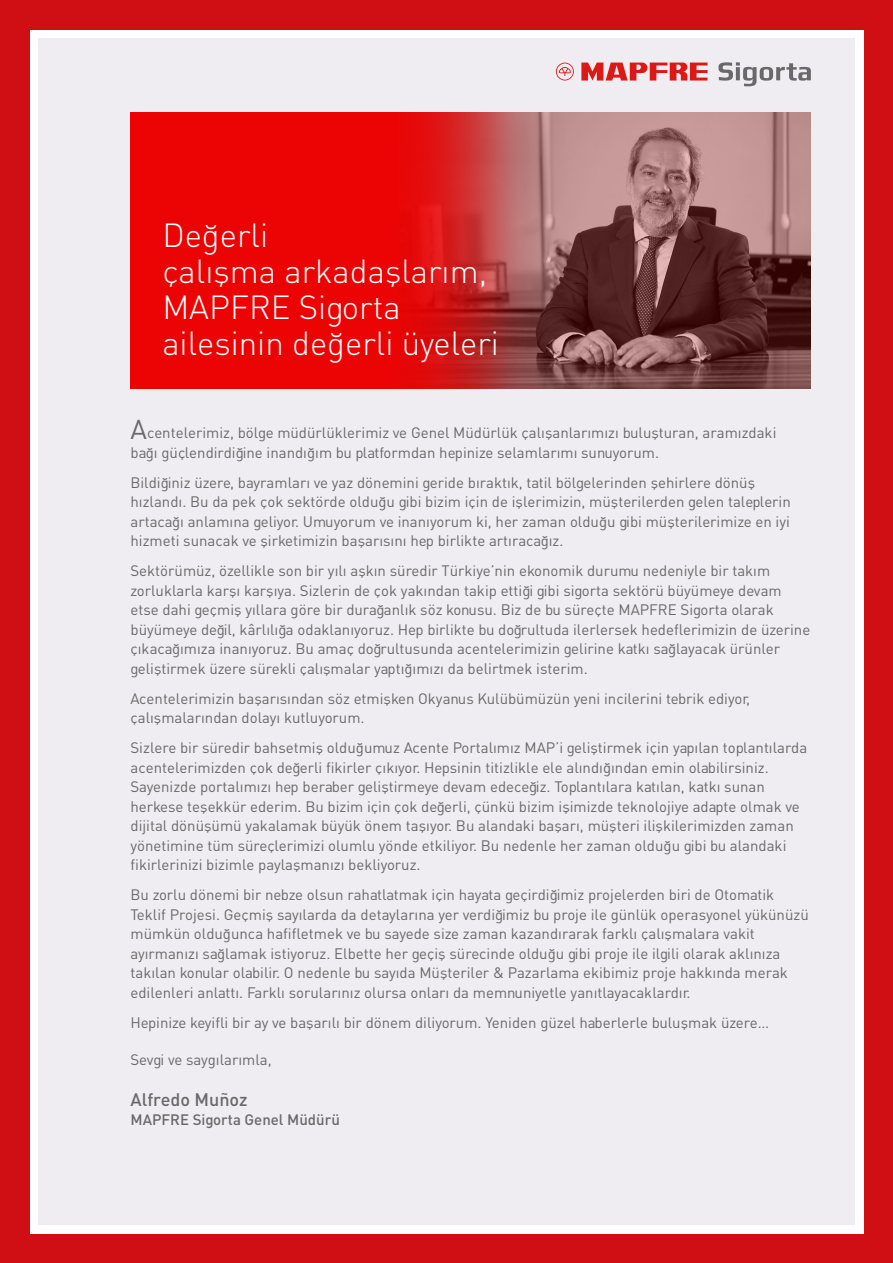
<style>
.page{position:relative;width:893px;height:1263px;background:#cf0f13}
.page>*{position:absolute;margin:0;border:0;box-sizing:border-box;transform-origin:0 0}
.t1{font:33px/36px "DINT Light Tr";color:#fff}
.t2{font:18px "DIN Medium Tr";color:#6b686b}
.t3{font:15px/19.5px "DIN Tr";color:#6b686b}
.t4{font:15px "DIN Medium Tr";color:#6b686b}
.s1{font-size:27px}
</style>
<div class="page">
<div style="left:30px;top:30px;width:833px;height:1203px;background:#fff"></div>
<div style="left:38px;top:38px;width:817px;height:1187px;background:#efedf1"></div>
<svg style="left:556px;top:63px;width:18px;height:18px"></svg>
<svg style="left:581px;top:63px;width:126px;height:18px"></svg>
<svg style="left:718px;top:62px;width:93px;height:24px"></svg>
<img style="left:131px;top:112px;width:680px;height:276px">
<h1 class="t1" style="left:162px;top:217px;width:338px">De€erli<br>çalışma arkadaşlarım,<br>MAPFRE Sigorta ailesinin de€erli üyeleri</h1>
<p class="t3" style="left:130px;top:423px;width:647px"><span class="s1">A</span>centelerimiz, bölge müdürlüklerimiz ve Genel Müdürlük çalışanlarımızı buluşturan, aramızdaki ba€ı güçlendirdi€ine inandı€ım bu platformdan hepinize selamlarımı sunuyorum.</p>
<p class="t3" style="left:130px;top:472px;width:662px">Bildi€iniz üzere, bayramları ve yaz dönemini geride bıraktık, tatil bölgelerinden şehirlere dönüş hızlandı. Bu da pek çok sektörde oldu€u gibi bizim için de işlerimizin, müşterilerden gelen taleplerin artaca€ı anlamına geliyor. Umuyorum ve inanıyorum ki, her zaman oldu€u gibi müşterilerimize en iyi hizmeti sunacak ve şirketimizin başarısını hep birlikte artıraca€ız.</p>
<p class="t3" style="left:130px;top:561px;width:681px">Sektörümüz, özellikle son bir yılı aşkın süredir Türkiye’nin ekonomik durumu nedeniyle bir takım zorluklarla karşı karşıya. Sizlerin de çok yakından takip etti€i gibi sigorta sektörü büyümeye devam etse dahi geçmiş yıllara göre bir dura€anlık söz konusu. Biz de bu süreçte MAPFRE Sigorta olarak büyümeye de€il, kârlılı€a odaklanıyoruz. Hep birlikte bu do€rultuda ilerlersek hedeflerimizin de üzerine çıkaca€ımıza inanıyoruz. Bu amaç do€rultusunda acentelerimizin gelirine katkı sa€layacak ürünler geliştirmek üzere sürekli çalışmalar yaptı€ımızı da belirtmek isterim.</p>
<p class="t3" style="left:130px;top:688px;width:621px">Acentelerimizin başarısından söz etmişken Okyanus Kulübümüzün yeni incilerini tebrik ediyor, çalışmalarından dolayı kutluyorum.</p>
<p class="t3" style="left:130px;top:738px;width:678px">Sizlere bir süredir bahsetmiş oldu€umuz Acente Portalımız MAP’i geliştirmek için yapılan toplantılarda acentelerimizden çok de€erli fikirler çıkıyor. Hepsinin titizlikle ele alındı€ından emin olabilirsiniz.<br>Sayenizde portalımızı hep beraber geliştirmeye devam edece€iz. Toplantılara katılan, katkı sunan herkese teşekkür ederim. Bu bizim için çok de€erli, çünkü bizim işimizde teknolojiye adapte olmak ve dijital dönüşümü yakalamak büyük önem taşıyor. Bu alandaki başarı, müşteri ilişkilerimizden zaman yönetimine tüm süreçlerimizi olumlu yönde etkiliyor. Bu nedenle her zaman oldu€u gibi bu alandaki fikirlerinizi bizimle paylaşmanızı bekliyoruz.</p>
<p class="t3" style="left:130px;top:885px;width:680px">Bu zorlu dönemi bir nebze olsun rahatlatmak için hayata geçirdi€imiz projelerden biri de Otomatik Teklif Projesi. Geçmiş sayılarda da detaylarına yer verdi€imiz bu proje ile günlük operasyonel yükünüzü mümkün oldu€unca hafifletmek ve bu sayede size zaman kazandırarak farklı çalışmalara vakit ayırmanızı sa€lamak istiyoruz. Elbette her geçiş sürecinde oldu€u gibi proje ile ilgili olarak aklınıza takılan konular olabilir. O nedenle bu sayıda Müşteriler &amp; Pazarlama ekibimiz proje hakkında merak edilenleri anlattı. Farklı sorularınız olursa onları da memnuniyetle yanıtlayacaklardır.</p>
<p class="t3" style="left:130px;top:1012px;width:640px">Hepinize keyifli bir ay ve başarılı bir dönem diliyorum. Yeniden güzel haberlerle buluşmak üzere…</p>
<p class="t3" style="left:130px;top:1050px;width:143px">Sevgi ve saygılarımla,</p>
<p class="t2" style="left:130px;top:1088px;width:119px">Alfredo Muñoz</p>
<p class="t4" style="left:130px;top:1110px;width:211px">MAPFRE Sigorta Genel Müdürü</p>
</div>
